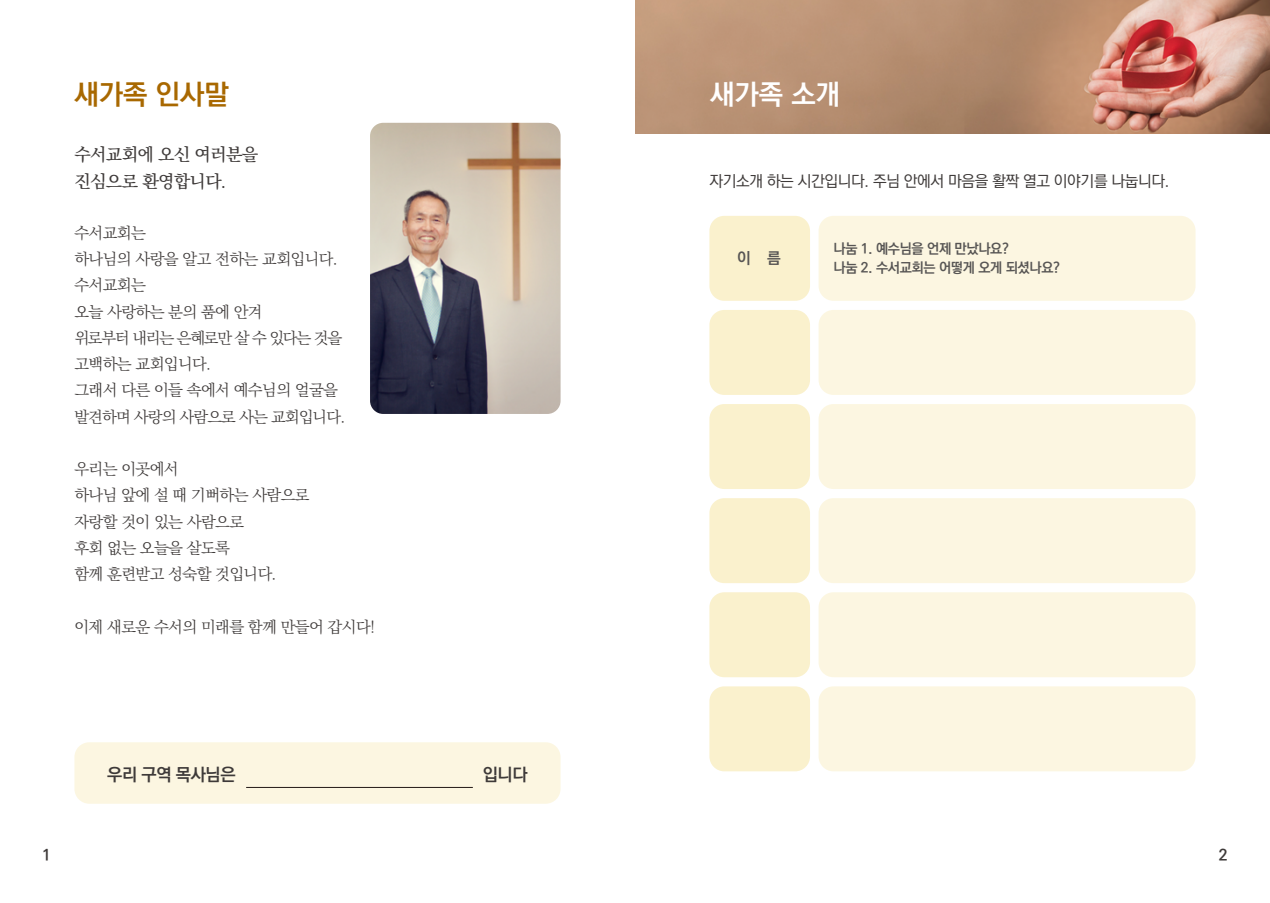
<style>
.page{position:relative;width:1270px;height:903px;background:#fff}
.page>*{position:absolute;margin:0;border:0;box-sizing:border-box;transform-origin:0 0}
.t1{font:700 28px "Ko Pub Dotum";color:#a86800}
.t2{font:700 28px "Ko Pub Dotum";color:#fff}
.t3{font:17.5px/26.2px "Ko Pub World Batang PM";letter-spacing:-.035em;color:#3e3a39}
.t4{font:700 17.5px "Ko Pub Dotum";letter-spacing:-.025em;color:#3e3a39}
.t5{font:15.75px/26.2px "Ko Pub World Batang PL";letter-spacing:-.035em;color:#3e3a39}
.t6{font:500 15.75px "Ko Pub Dotum";letter-spacing:-.025em;color:#3e3a39}
.t7{font:700 15.75px "Ko Pub Dotum";color:#575554}
.t8{font:700 15.75px "Ko Pub Dotum";color:#3e3a39}
.t9{font:700 14px/19.2px "Ko Pub Dotum";letter-spacing:-.025em;color:#575554}
</style>
<div class="page">
<div style="left:709px;top:216px;width:101px;height:85px;background:#faf1cd;border-radius:15px"></div>
<div style="left:709px;top:310px;width:101px;height:85px;background:#faf1cd;border-radius:15px"></div>
<div style="left:709px;top:404px;width:101px;height:85px;background:#faf1cd;border-radius:15px"></div>
<div style="left:709px;top:498px;width:101px;height:85px;background:#faf1cd;border-radius:15px"></div>
<div style="left:709px;top:592px;width:101px;height:85px;background:#faf1cd;border-radius:15px"></div>
<div style="left:709px;top:686px;width:101px;height:85px;background:#faf1cd;border-radius:15px"></div>
<div style="left:819px;top:216px;width:377px;height:85px;background:#fcf6e1;border-radius:15px"></div>
<div style="left:819px;top:310px;width:377px;height:85px;background:#fcf6e1;border-radius:15px"></div>
<div style="left:819px;top:404px;width:377px;height:85px;background:#fcf6e1;border-radius:15px"></div>
<div style="left:819px;top:498px;width:377px;height:85px;background:#fcf6e1;border-radius:15px"></div>
<div style="left:819px;top:592px;width:377px;height:85px;background:#fcf6e1;border-radius:15px"></div>
<div style="left:819px;top:686px;width:377px;height:85px;background:#fcf6e1;border-radius:15px"></div>
<img style="left:636px;top:0;width:634px;height:133px">
<img style="left:370px;top:123px;width:191px;height:291px">
<div style="left:74px;top:742px;width:487px;height:62px;background:#fcf6e1;border-radius:15px"></div>
<hr style="left:246px;top:787px;width:227px;height:1px;background:#221815">
<h1 class="t1" style="left:74px;top:80px;width:156px">새가족 인사말</h1>
<h1 class="t2" style="left:710px;top:80px;width:132px">새가족 소개</h1>
<p class="t3" style="left:74px;top:142px;width:185px">수서교회에 오신 여러분을 진심으로 환영합니다.</p>
<p class="t5" style="left:74px;top:220px;width:272px">수서교회는<br>하나님의 사랑을 알고 전하는 교회입니다. 수서교회는<br>오늘 사랑하는 분의 품에 안겨<br>위로부터 내리는 은혜로만 살 수 있다는 것을 고백하는 교회입니다.<br>그래서 다른 이들 속에서 예수님의 얼굴을 발견하며 사랑의 사람으로 사는 교회입니다.</p>
<p class="t5" style="left:74px;top:456px;width:237px">우리는 이곳에서<br>하나님 앞에 설 때 기뻐하는 사람으로 자랑할 것이 있는 사람으로<br>후회 없는 오늘을 살도록<br>함께 훈련받고 성숙할 것입니다.</p>
<p class="t5" style="left:74px;top:614px;width:302px">이제 새로운 수서의 미래를 함께 만들어 갑시다!</p>
<p class="t4" style="left:107px;top:765px;width:130px">우리 구역 목사님은</p>
<p class="t4" style="left:483px;top:765px;width:46px">입니다</p>
<p class="t6" style="left:709px;top:173px;width:462px">자기소개 하는 시간입니다. 주님 안에서 마음을 활짝 열고 이야기를 나눕니다.</p>
<p class="t7" style="left:737px;top:250px;width:45px">이 름</p>
<p class="t9" style="left:833px;top:240px;width:228px">나눔 1. 예수님을 언제 만났나요?<br>나눔 2. 수서교회는 어떻게 오게 되셨나요?</p>
<p class="t8" style="left:42px;top:847px;width:10px">1</p>
<p class="t8" style="left:1219px;top:847px;width:10px">2</p>
</div>
